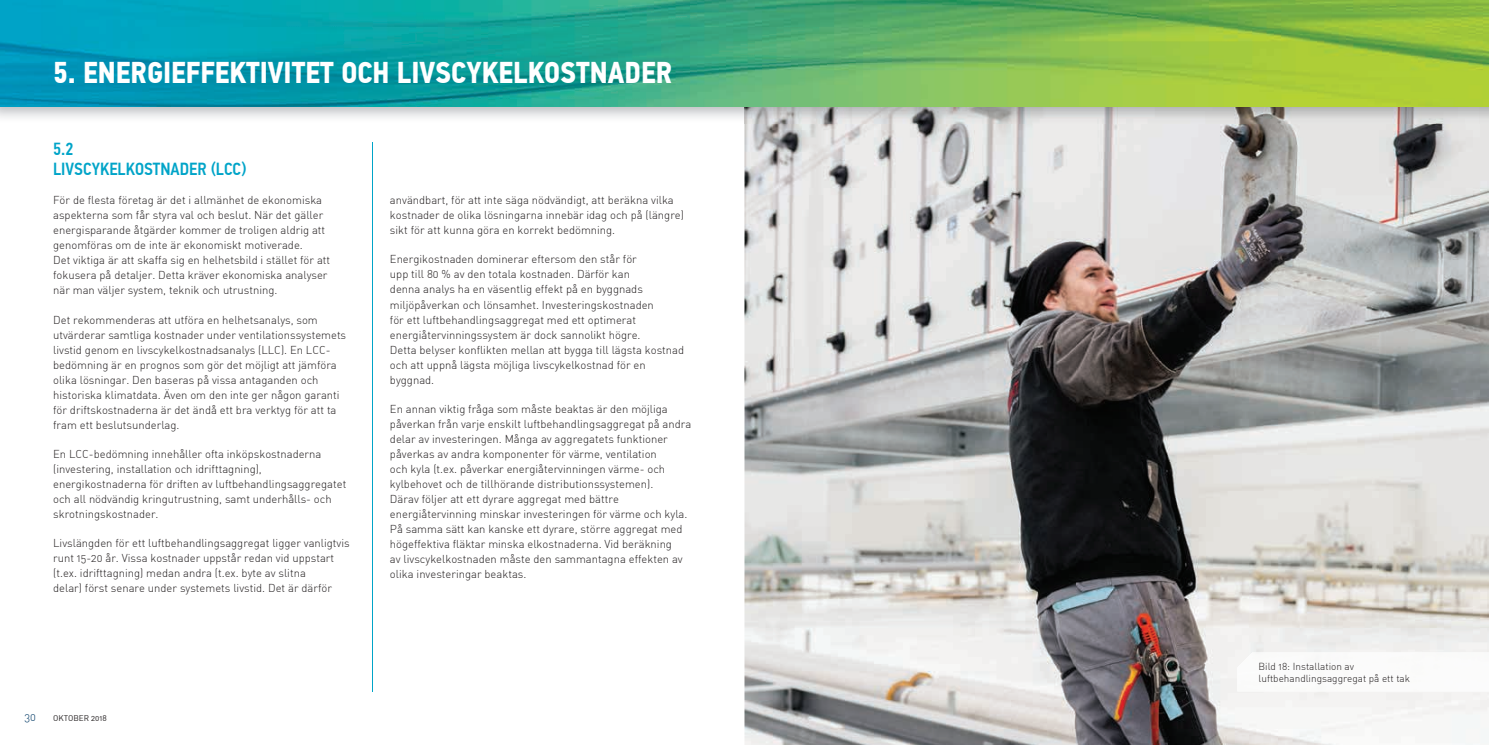
<style>
.page{position:relative;width:1489px;height:745px;background:#fff}
.page>*{position:absolute;margin:0;border:0;box-sizing:border-box;transform-origin:0 0}
.t1{font:700 30px "PF Din Text Cond Pro";color:#fff}
.t2{font:500 17.5px/20px "PF Din Text Cond Pro";color:#00a4c8}
.t3{font:300 11.25px/15px "DIN Alternate";color:#231f20}
.t4{font:300 11.25px "DIN Alternate";color:#003965}
.t5{font:300 10px/12.5px "DIN Alternate";color:#231f20}
.t6{font:8.12px "DIN Alternate";color:#231f20}
</style>
<div class="page">
<img style="left:744px;top:123px;width:744px;height:621px">
<img style="left:0;top:106px;width:1488px;height:17px">
<img style="left:0;top:0;width:1488px;height:106px">
<img style="left:1237px;top:652px;width:251px;height:39px">
<hr style="left:372px;top:142px;width:1px;height:549px;background:#00a4c8">
<h1 class="t1" style="left:53px;top:54px;width:620px">5. ENERGIEFFEKTIVITET OCH LIVSCYKELKOSTNADER</h1>
<h2 class="t2" style="left:53px;top:139px;width:195px">5.2<br>LIVSCYKELKOSTNADER (LCC)</h2>
<p class="t3" style="left:53px;top:192px;width:278px">För de flesta företag är det i allmänhet de ekonomiska aspekterna som får styra val och beslut. När det gäller energisparande åtgärder kommer de troligen aldrig att genomföras om de inte är ekonomiskt motiverade.<br>Det viktiga är att skaffa sig en helhetsbild i stället för att fokusera på detaljer. Detta kräver ekonomiska analyser när man väljer system, teknik och utrustning.</p>
<p class="t3" style="left:53px;top:312px;width:294px">Det rekommenderas att utföra en helhetsanalys, som utvärderar samtliga kostnader under ventilationssystemets livstid genom en livscykelkostnadsanalys (LLC). En LCC&shy;bedömning är en prognos som gör det möjligt att jämföra olika lösningar. Den baseras på vissa antaganden och historiska klimatdata. Även om den inte ger någon garanti för driftskostnaderna är det ändå ett bra verktyg för att ta fram ett beslutsunderlag.</p>
<p class="t3" style="left:53px;top:446px;width:295px">En LCC-bedömning innehåller ofta inköpskostnaderna (investering, installation och idrifttagning), energikostnaderna för driften av luftbehandlingsaggregatet och all nödvändig kringutrustning, samt underhålls- och skrotningskostnader.</p>
<p class="t3" style="left:53px;top:535px;width:298px">Livslängden för ett luftbehandlingsaggregat ligger vanligtvis runt 15-20 år. Vissa kostnader uppstår redan vid uppstart (t.ex. idrifttagning) medan andra (t.ex. byte av slitna<br>delar) först senare under systemets livstid. Det är därför</p>
<p class="t3" style="left:390px;top:192px;width:295px">användbart, för att inte säga nödvändigt, att beräkna vilka kostnader de olika lösningarna innebär idag och på (längre) sikt för att kunna göra en korrekt bedömning.</p>
<p class="t3" style="left:390px;top:251px;width:296px">Energikostnaden dominerar eftersom den står för<br>upp till 80 % av den totala kostnaden. Därför kan<br>denna analys ha en väsentlig effekt på en byggnads miljöpåverkan och lönsamhet. Investeringskostnaden<br>för ett luftbehandlingsaggregat med ett optimerat energiåtervinningssystem är dock sannolikt högre.<br>Detta belyser konflikten mellan att bygga till lägsta kostnad och att uppnå lägsta möjliga livscykelkostnad för en byggnad.</p>
<p class="t3" style="left:390px;top:401px;width:303px">En annan viktig fråga som måste beaktas är den möjliga påverkan från varje enskilt luftbehandlingsaggregat på andra delar av investeringen. Många av aggregatets funktioner påverkas av andra komponenter för värme, ventilation<br>och kyla (t.ex. påverkar energiåtervinningen värme- och kylbehovet och de tillhörande distributionssystemen).<br>Därav följer att ett dyrare aggregat med bättre energiåtervinning minskar investeringen för värme och kyla.<br>På samma sätt kan kanske ett dyrare, större aggregat med högeffektiva fläktar minska elkostnaderna. Vid beräkning<br>av livscykelkostnaden måste den sammantagna effekten av olika investeringar beaktas.</p>
<p class="t4" style="left:24px;top:709px;width:13px">30</p>
<p class="t6" style="left:53px;top:712px;width:55px">OKTOBER 2018</p>
<p class="t5" style="left:1258px;top:659px;width:153px">Bild 18: Installation av luftbehandlingsaggregat på ett tak</p>
</div>
